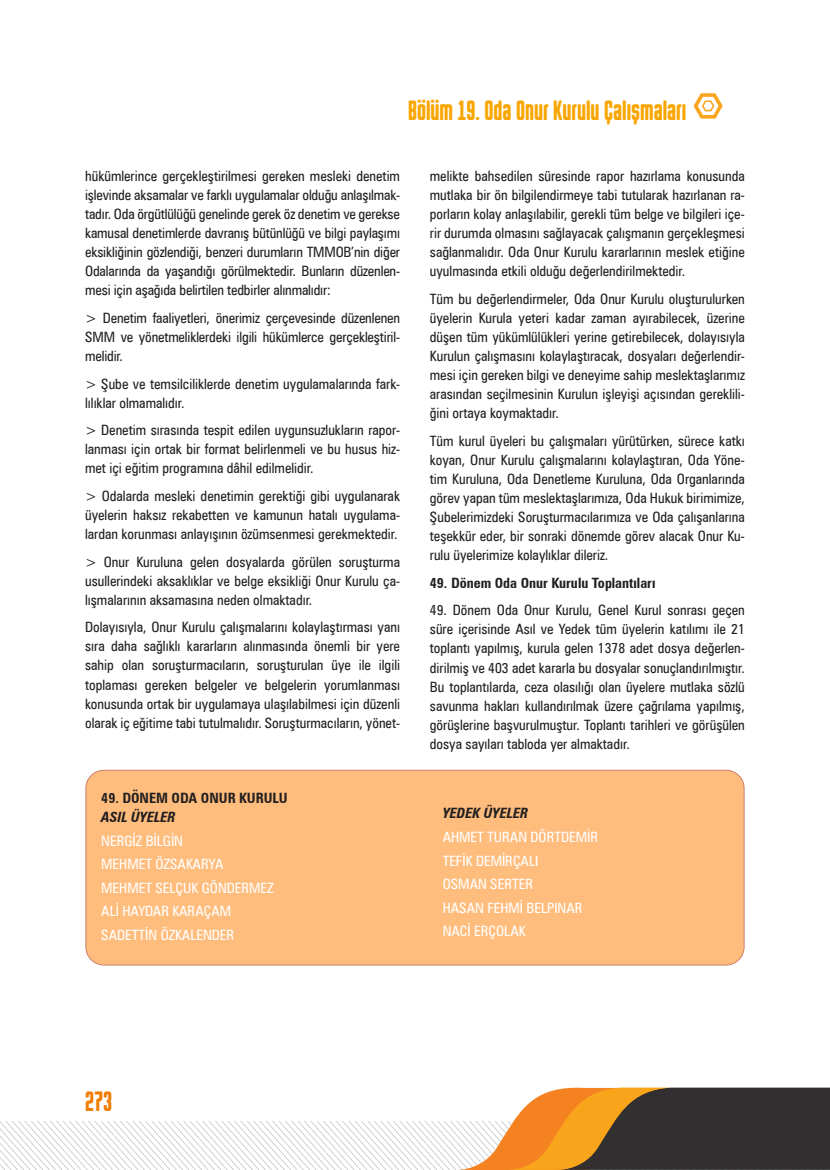
<style>
.page{position:relative;width:830px;height:1170px;background:#fff}
.page>*{position:absolute;margin:0;border:0;box-sizing:border-box;transform-origin:0 0}
.t1{font:21px "Hermano Alto Round";color:#f9a602}
.t2{font:21px "Hermano Alto Round";color:#f07d00}
.calismarap_metin{font:condensed 14.25px/19px "Zurich BT";color:#231f20;text-align:justify}
.calismarap_metin-2{font:condensed 14.25px "Zurich BT";color:#fff}
.calismarap_metin-3{font:700 condensed 14.25px "Zurich BT";color:#231f20}
.calismarap_metin-4{font:italic 700 condensed 14.25px "Zurich BT";color:#231f20}
</style>
<div class="page">
<img style="left:0;top:105px;width:745px;height:1064px">
<img style="left:322px;top:1120px;width:133px;height:49px">
<img style="left:455px;top:1087px;width:51px;height:82px">
<div style="left:670px;top:1087px;width:159px;height:82px;background:#312f30"></div>
<img style="left:506px;top:1087px;width:164px;height:82px">
<img style="left:693px;top:93px;width:29px;height:26px">
<div style="left:86px;top:770px;width:657px;height:194px;background:#ffbd7d;border-radius:18px"></div>
<div style="left:86px;top:770px;width:658px;height:195px;border:1px solid #cc7f69;border-radius:18px"></div>
<h1 class="t1" style="left:408px;top:100px;width:280px">Bölüm 19. Oda Onur Kurulu Çalışmaları</h1>
<p class="calismarap_metin" style="left:85px;top:166px;width:316px">hükümlerince gerçekleştirilmesi gereken mesleki denetim işlevinde aksamalar ve farklı uygulamalar olduğu anlaşılmak&shy;tadır. Oda örgütlülüğü genelinde gerek öz denetim ve gerekse kamusal denetimlerde davranış bütünlüğü ve bilgi paylaşımı eksikliğinin gözlendiği, benzeri durumların TMMOB’nin diğer Odalarında da yaşandığı görülmektedir. Bunların düzenlen&shy;mesi için aşağıda belirtilen tedbirler alınmalıdır:</p>
<p class="calismarap_metin" style="left:85px;top:308px;width:316px">&gt; Denetim faaliyetleri, önerimiz çerçevesinde düzenlenen SMM ve yönetmeliklerdeki ilgili hükümlerce gerçekleştiril&shy;melidir.</p>
<p class="calismarap_metin" style="left:85px;top:374px;width:316px">&gt; Şube ve temsilciliklerde denetim uygulamalarında fark&shy;lılıklar olmamalıdır.</p>
<p class="calismarap_metin" style="left:85px;top:420px;width:316px">&gt; Denetim sırasında tespit edilen uygunsuzlukların rapor&shy;lanması için ortak bir format belirlenmeli ve bu husus hiz&shy;met içi eğitim programına dâhil edilmelidir.</p>
<p class="calismarap_metin" style="left:85px;top:486px;width:316px">&gt; Odalarda mesleki denetimin gerektiği gibi uygulanarak üyelerin haksız rekabetten ve kamunun hatalı uygulama&shy;lardan korunması anlayışının özümsenmesi gerekmektedir.</p>
<p class="calismarap_metin" style="left:85px;top:552px;width:316px">&gt; Onur Kuruluna gelen dosyalarda görülen soruşturma usullerindeki aksaklıklar ve belge eksikliği Onur Kurulu ça&shy;lışmalarının aksamasına neden olmaktadır.</p>
<p class="calismarap_metin" style="left:85px;top:617px;width:316px">Dolayısıyla, Onur Kurulu çalışmalarını kolaylaştırması yanı sıra daha sağlıklı kararların alınmasında önemli bir yere sahip olan soruşturmacıların, soruşturulan üye ile ilgili toplaması gereken belgeler ve belgelerin yorumlanması konusunda ortak bir uygulamaya ulaşılabilmesi için düzenli olarak iç eğitime tabi tutulmalıdır. Soruşturmacıların, yönet-</p>
<p class="calismarap_metin-3" style="left:101px;top:789px;width:188px">49. DÖNEM ODA ONUR KURULU</p>
<p class="calismarap_metin-4" style="left:101px;top:808px;width:76px">ASIL ÜYELER</p>
<p class="calismarap_metin-2" style="left:101px;top:832px;width:83px">NERGİZ BİLGİN</p>
<p class="calismarap_metin-2" style="left:101px;top:855px;width:123px">MEHMET ÖZSAKARYA</p>
<p class="calismarap_metin-2" style="left:101px;top:879px;width:174px">MEHMET SELÇUK GÖNDERMEZ</p>
<p class="calismarap_metin-2" style="left:101px;top:902px;width:131px">ALİ HAYDAR KARAÇAM</p>
<p class="calismarap_metin-2" style="left:101px;top:926px;width:134px">SADETTİN ÖZKALENDER</p>
<p class="calismarap_metin" style="left:429px;top:166px;width:316px">melikte bahsedilen süresinde rapor hazırlama konusunda mutlaka bir ön bilgilendirmeye tabi tutularak hazırlanan ra&shy;porların kolay anlaşılabilir, gerekli tüm belge ve bilgileri içe&shy;rir durumda olmasını sağlayacak çalışmanın gerçekleşmesi sağlanmalıdır. Oda Onur Kurulu kararlarının meslek etiğine uyulmasında etkili olduğu değerlendirilmektedir.</p>
<p class="calismarap_metin" style="left:429px;top:289px;width:316px">Tüm bu değerlendirmeler, Oda Onur Kurulu oluşturulurken üyelerin Kurula yeteri kadar zaman ayırabilecek, üzerine düşen tüm yükümlülükleri yerine getirebilecek, dolayısıyla Kurulun çalışmasını kolaylaştıracak, dosyaları değerlendir&shy;mesi için gereken bilgi ve deneyime sahip meslektaşlarımız arasından seçilmesinin Kurulun işleyişi açısından gereklili&shy;ğini ortaya koymaktadır.</p>
<p class="calismarap_metin" style="left:429px;top:431px;width:316px">Tüm kurul üyeleri bu çalışmaları yürütürken, sürece katkı koyan, Onur Kurulu çalışmalarını kolaylaştıran, Oda Yöne&shy;tim Kuruluna, Oda Denetleme Kuruluna, Oda Organlarında görev yapan tüm meslektaşlarımıza, Oda Hukuk birimimize, Şubelerimizdeki Soruşturmacılarımıza ve Oda çalışanlarına teşekkür eder, bir sonraki dönemde görev alacak Onur Ku&shy;rulu üyelerimize kolaylıklar dileriz.</p>
<p class="calismarap_metin-3" style="left:429px;top:574px;width:227px">49. Dönem Oda Onur Kurulu Toplantıları</p>
<p class="calismarap_metin" style="left:429px;top:600px;width:316px">49. Dönem Oda Onur Kurulu, Genel Kurul sonrası geçen süre içerisinde Asıl ve Yedek tüm üyelerin katılımı ile 21 toplantı yapılmış, kurula gelen 1378 adet dosya değerlen&shy;dirilmiş ve 403 adet kararla bu dosyalar sonuçlandırılmıştır.<br>Bu toplantılarda, ceza olasılığı olan üyelere mutlaka sözlü savunma hakları kullandırılmak üzere çağrılama yapılmış, görüşlerine başvurulmuştur. Toplantı tarihleri ve görüşülen dosya sayıları tabloda yer almaktadır.</p>
<p class="calismarap_metin-4" style="left:442px;top:804px;width:87px">YEDEK ÜYELER</p>
<p class="calismarap_metin-2" style="left:442px;top:828px;width:157px">AHMET TURAN DÖRTDEMİR</p>
<p class="calismarap_metin-2" style="left:442px;top:851px;width:97px">TEFİK DEMİRÇALI</p>
<p class="calismarap_metin-2" style="left:442px;top:875px;width:92px">OSMAN SERTER</p>
<p class="calismarap_metin-2" style="left:442px;top:898px;width:141px">HASAN FEHMİ BELPINAR</p>
<p class="calismarap_metin-2" style="left:442px;top:922px;width:84px">NACİ ERÇOLAK</p>
<h1 class="t2" style="left:85px;top:1091px;width:28px">273</h1>
</div>
